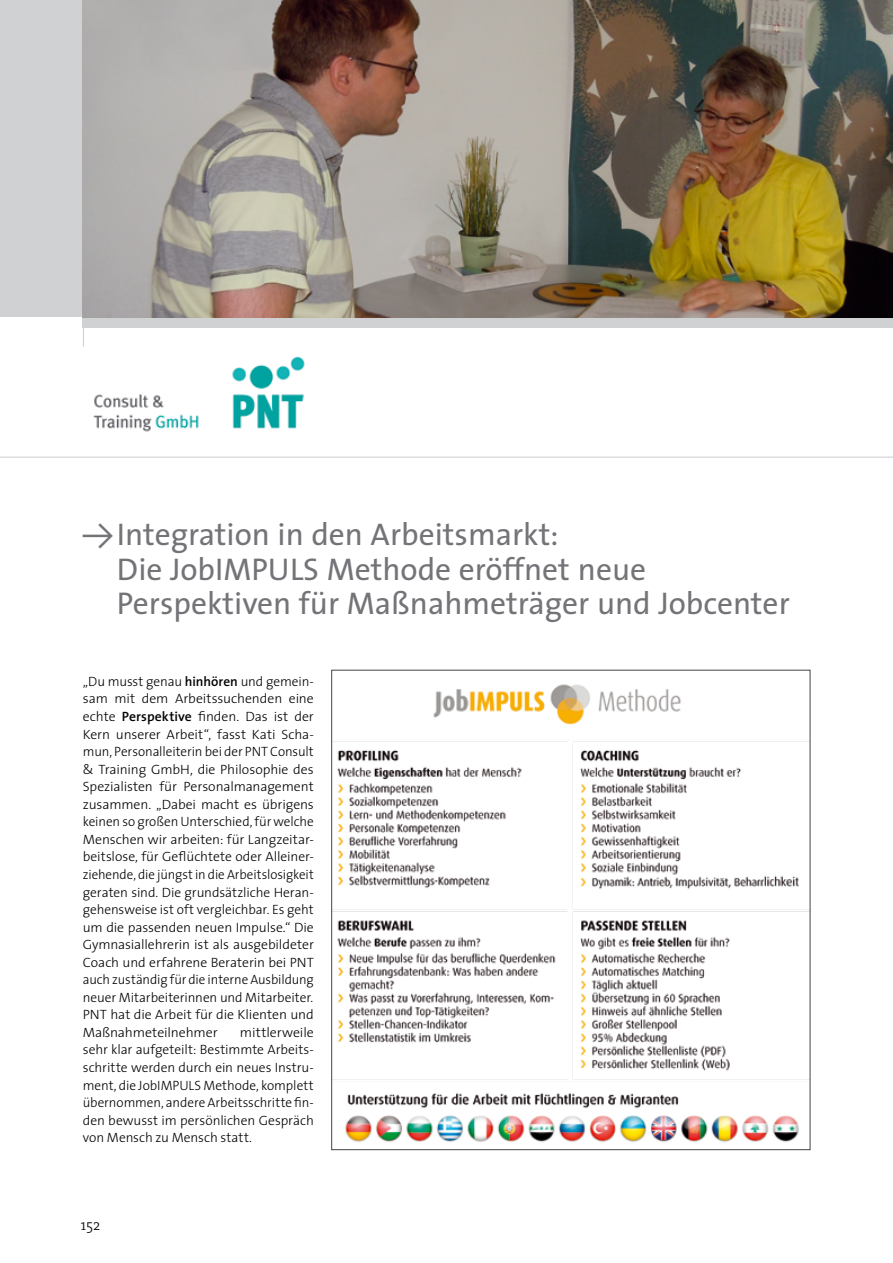
<style>
.page{position:relative;width:893px;height:1263px;background:#fff}
.page>*{position:absolute;margin:0;border:0;box-sizing:border-box;transform-origin:0 0}
.t1{font:31.5px/34.5px "The Sans";color:#757378}
.t2{font:300 15px "The Serif";color:#000}
.t3{font:300 13.5px/17.5px "The Sans";letter-spacing:-.005em;color:#000;text-align:justify}
.s1{font-family:"The Sans Expert"}
.s2{font-weight:600}
</style>
<div class="page">
<div style="left:0;top:0;width:83px;height:317px;background:#cfd1d3"></div>
<hr style="left:83px;top:317px;width:1px;height:30px;background:#cfd1d3">
<hr style="left:0;top:457px;width:893px;height:1px;background:#cfd1d3">
<div style="left:83px;top:317px;width:810px;height:11px;background:#cfd1d3"></div>
<img style="left:83px;top:0;width:810px;height:317px">
<img style="left:93px;top:356px;width:212px;height:76px">
<img style="left:333px;top:684px;width:475px;height:458px">
<h1 class="t1" style="left:117px;top:518px;width:674px;text-indent:-34px"><span class="s1">Y</span>Integration in den Arbeitsmarkt:<br>Die JobIMPULS Methode eröffnet neue<br>Perspektiven für Maßnahmeträger und Jobcenter</h1>
<p class="t3" style="left:83px;top:673px;width:233px">„Du musst genau <span class="s2">hinhören</span> und gemein&shy;sam mit dem Arbeitssuchenden eine echte <span class="s2">Perspektive</span> finden. Das ist der Kern unserer Arbeit“, fasst Kati Scha&shy;mun, Personalleiterin bei der PNT Consult &amp; Training GmbH, die Philosophie des Spezialisten für Personalmanagement zusammen. „Dabei macht es übrigens keinen so großen Unterschied, für welche Menschen wir arbeiten: für Langzeitar&shy;beitslose, für Geflüchtete oder Alleiner&shy;ziehende, die jüngst in die Arbeitslosigkeit geraten sind. Die grundsätzliche Heran&shy;gehensweise ist oft vergleichbar. Es geht um die passenden neuen Impulse.“ Die Gymnasiallehrerin ist als ausgebildeter Coach und erfahrene Beraterin bei PNT auch zuständig für die interne Ausbildung neuer Mitarbeiterinnen und Mitarbeiter.<br>PNT hat die Arbeit für die Klienten und Maßnahmeteilnehmer</p>
<p class="t3" style="left:83px;top:1024px;width:233px;text-indent:157px">mittlerweile sehr klar aufgeteilt: Bestimmte Arbeits&shy;schritte werden durch ein neues Instru&shy;ment, die JobIMPULS Methode, komplett übernommen, andere Arbeitsschritte fin&shy;den bewusst im persönlichen Gespräch von Mensch zu Mensch statt.</p>
<p class="t2" style="left:81px;top:1212px;width:21px">152</p>
</div>
